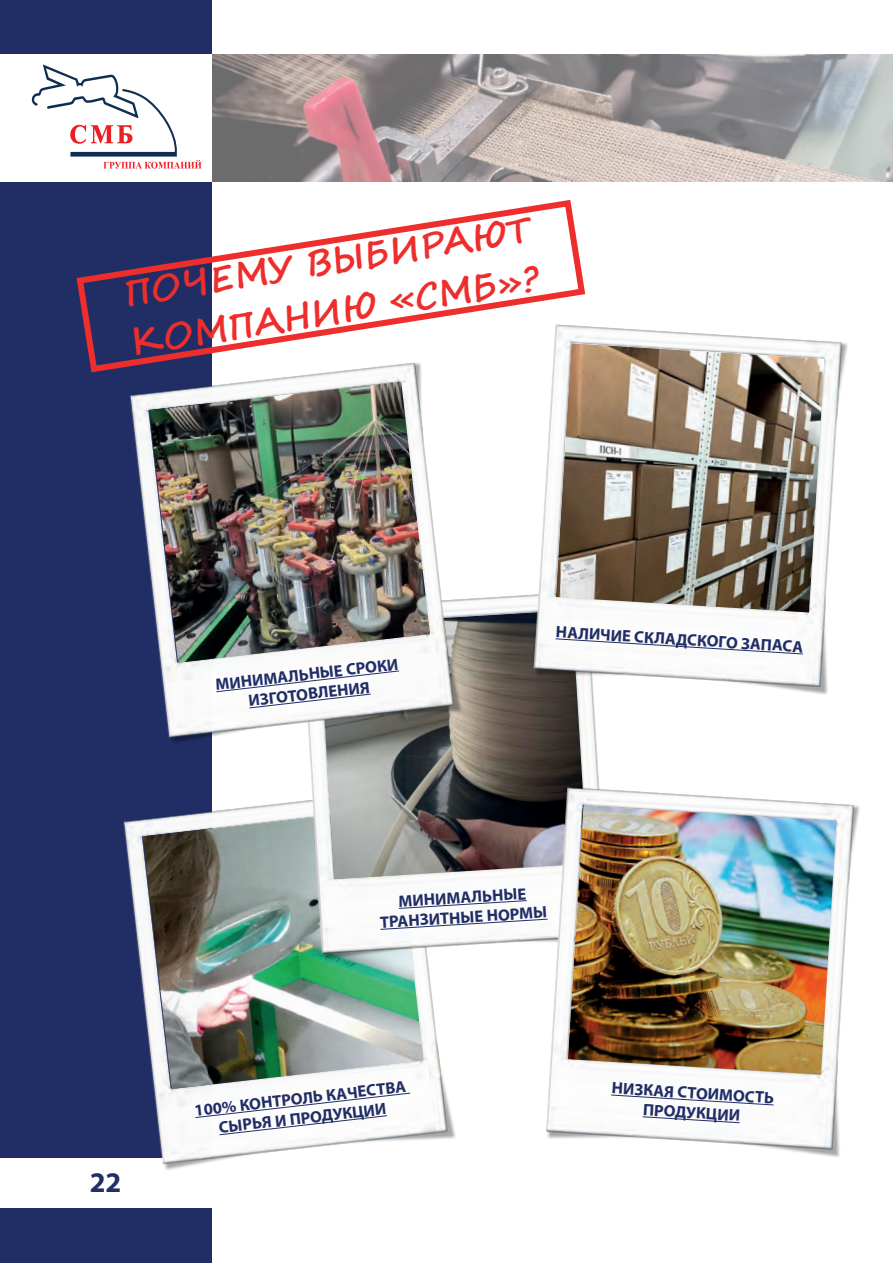
<style>
.page{position:relative;width:893px;height:1263px;background:#fff}
.page>*{position:absolute;margin:0;border:0;box-sizing:border-box;transform-origin:0 0}
.t1{font:700 34.5px/49.5px "Segoe Print";color:#ee2e2c}
.t2{font:700 28.5px "Myriad Pro";color:#202f66}
.t3{font:700 16.5px/19.8px "Myriad Pro";color:#212e66;text-align:center}
</style>
<div class="page">
<img style="left:212px;top:54px;width:681px;height:128px">
<div style="left:0;top:0;width:212px;height:1263px;background:#212e66"></div>
<div style="left:1px;top:54px;width:211px;height:128px;background:#fff"></div>
<svg style="left:32px;top:64px;width:170px;height:105px"></svg>
<div style="left:0;top:1158px;width:212px;height:50px;background:#fff"></div>
<svg style="left:76px;top:200px;width:510px;height:173px"></svg>
<img style="left:123px;top:802px;width:333px;height:368px">
<img style="left:143px;top:808px;width:281px;height:281px">
<svg style="left:195px;top:1092px;width:216px;height:44px"></svg>
<img style="left:292px;top:595px;width:307px;height:377px">
<img style="left:319px;top:610px;width:268px;height:269px">
<svg style="left:398px;top:900px;width:130px;height:9px"></svg>
<svg style="left:380px;top:918px;width:157px;height:12px"></svg>
<img style="left:121px;top:350px;width:355px;height:407px">
<img style="left:149px;top:382px;width:281px;height:281px">
<svg style="left:216px;top:670px;width:184px;height:39px"></svg>
<img style="left:525px;top:314px;width:323px;height:392px">
<img style="left:556px;top:343px;width:268px;height:269px">
<svg style="left:555px;top:638px;width:249px;height:17px"></svg>
<img style="left:537px;top:776px;width:323px;height:381px">
<img style="left:568px;top:805px;width:268px;height:270px">
<svg style="left:610px;top:1094px;width:164px;height:12px"></svg>
<svg style="left:642px;top:1116px;width:99px;height:7px"></svg>
<h1 class="t1" style="left:119px;top:269px;width:415px;rotate:-9deg">ПОЧЕМУ ВЫБИРАЮТ<br>КОМПАНИЮ «СМБ»?</h1>
<h2 class="t2" style="left:90px;top:1163px;width:33px">22</h2>
<p class="t3" style="left:214px;top:673px;width:185px;rotate:-6deg">МИНИМАЛЬНЫЕ СРОКИ<br>ИЗГОТОВЛЕНИЯ</p>
<p class="t3" style="left:556px;top:622px;width:249px;rotate:3deg">НАЛИЧИЕ СКЛАДСКОГО ЗАПАСА</p>
<p class="t3" style="left:378px;top:891px;width:169px;rotate:-3deg">МИНИМАЛЬНЫЕ<br>ТРАНЗИТНЫЕ НОРМЫ</p>
<p class="t3" style="left:194px;top:1099px;width:214px;rotate:-6deg">100% КОНТРОЛЬ КАЧЕСТВА<br>СЫРЬЯ И ПРОДУКЦИИ</p>
<p class="t3" style="left:612px;top:1078px;width:164px;rotate:3deg">НИЗКАЯ СТОИМОСТЬ<br>ПРОДУКЦИИ</p>
</div>
